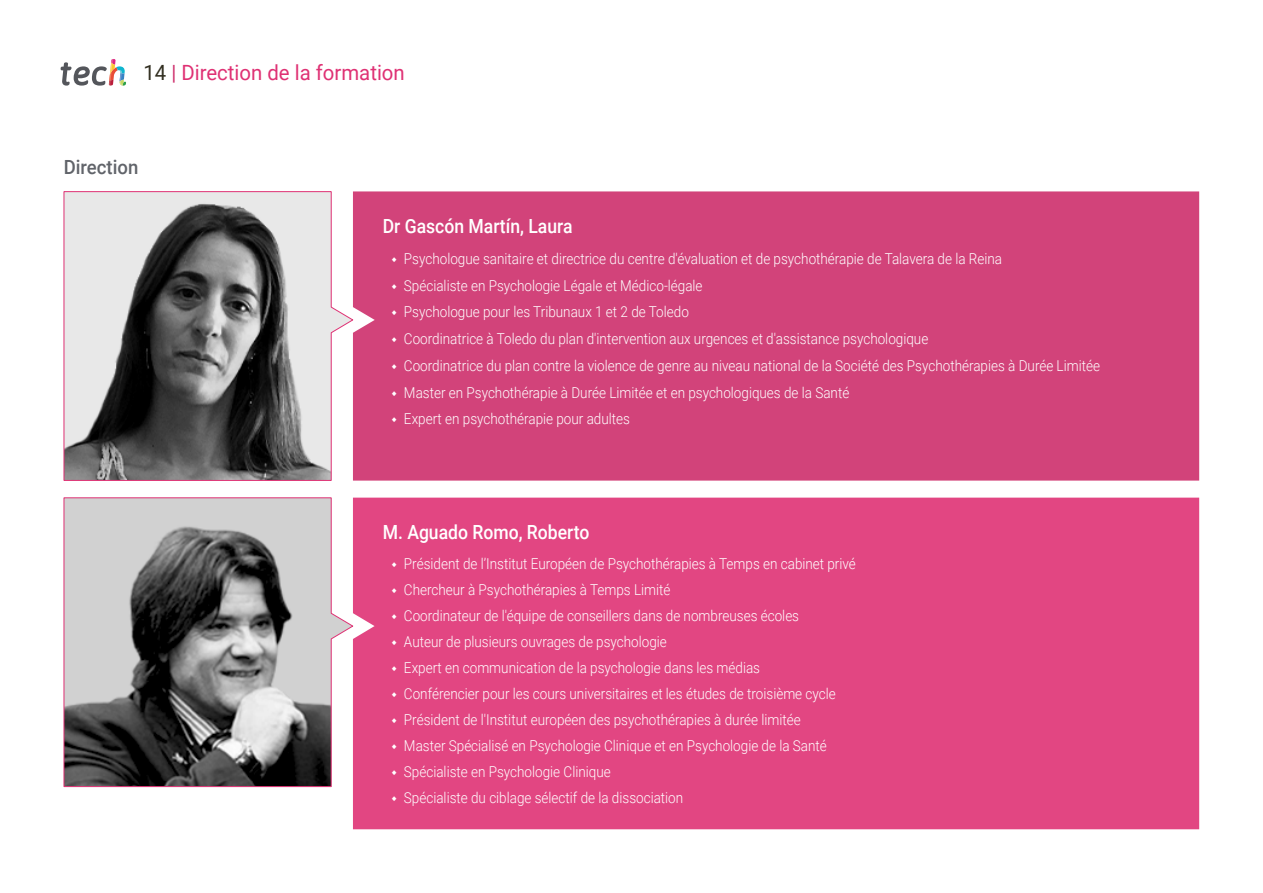
<style>
.page{position:relative;width:1263px;height:893px;background:#fff}
.page>*{position:absolute;margin:0;border:0;box-sizing:border-box;transform-origin:0 0}
.t1{font:21px "Roboto";color:#df3174}
.t2{font:500 19.5px "Roboto";color:#fff;scale:.9 1}
.t3{font:500 19.5px "Roboto";color:#61646a;scale:.95 1}
.t4{font:300 15px/26px "Roboto";color:#fff;scale:.9 1}
.s1{color:#312e20}
.s2{color:#ce2e6b}
</style>
<div class="page">
<svg style="left:64px;top:497px;width:289px;height:290px;background:#908e8f"></svg>
<div style="left:353px;top:191px;width:846px;height:290px;background:#d2437a"></div>
<div style="left:353px;top:498px;width:846px;height:331px;background:#e24682"></div>
<svg style="left:64px;top:191px;width:289px;height:290px;background:#939191"></svg>
<svg style="left:61px;top:59px;width:65px;height:27px"></svg>
<svg style="left:392px;top:257px;width:5px;height:5px"></svg>
<svg style="left:392px;top:284px;width:5px;height:5px"></svg>
<svg style="left:392px;top:310px;width:5px;height:5px"></svg>
<svg style="left:392px;top:337px;width:5px;height:5px"></svg>
<svg style="left:392px;top:364px;width:5px;height:5px"></svg>
<svg style="left:392px;top:391px;width:5px;height:5px"></svg>
<svg style="left:392px;top:417px;width:5px;height:5px"></svg>
<svg style="left:392px;top:562px;width:5px;height:5px"></svg>
<svg style="left:392px;top:588px;width:5px;height:5px"></svg>
<svg style="left:392px;top:614px;width:5px;height:5px"></svg>
<svg style="left:392px;top:640px;width:5px;height:5px"></svg>
<svg style="left:392px;top:666px;width:5px;height:5px"></svg>
<svg style="left:392px;top:692px;width:5px;height:5px"></svg>
<svg style="left:392px;top:718px;width:5px;height:5px"></svg>
<svg style="left:392px;top:744px;width:5px;height:5px"></svg>
<svg style="left:392px;top:770px;width:5px;height:5px"></svg>
<svg style="left:392px;top:796px;width:5px;height:5px"></svg>
<h1 class="t1" style="left:144px;top:57px;width:263px"><span class="s1">14</span> <span class="s2">|</span> Direction de la formation</h1>
<h2 class="t3" style="left:64px;top:154px;width:80px">Direction</h2>
<h2 class="t2" style="left:383px;top:212px;width:212px">Dr Gascón Martín, Laura</h2>
<p class="t4" style="left:404px;top:244px;width:775px;line-height:26.7px">Psychologue sanitaire et directrice du centre d'évaluation et de psychothérapie de Talavera de la Reina<br>Spécialiste en Psychologie Légale et Médico-légale<br>Psychologue pour les Tribunaux 1 et 2 de Toledo<br>Coordinatrice à Toledo du plan d'intervention aux urgences et d'assistance psychologique<br>Coordinatrice du plan contre la violence de genre au niveau national de la Société des Psychothérapies à Durée Limitée Master en Psychothérapie à Durée Limitée et en psychologiques de la Santé<br>Expert en psychothérapie pour adultes</p>
<h2 class="t2" style="left:383px;top:518px;width:231px">M. Aguado Romo, Roberto</h2>
<p class="t4" style="left:404px;top:550px;width:504px">Président de l’Institut Européen de Psychothérapies à Temps en cabinet privé Chercheur à Psychothérapies à Temps Limité<br>Coordinateur de l'équipe de conseillers dans de nombreuses écoles<br>Auteur de plusieurs ouvrages de psychologie<br>Expert en communication de la psychologie dans les médias<br>Conférencier pour les cours universitaires et les études de troisième cycle Président de l'Institut européen des psychothérapies à durée limitée<br>Master Spécialisé en Psychologie Clinique et en Psychologie de la Santé Spécialiste en Psychologie Clinique<br>Spécialiste du ciblage sélectif de la dissociation</p>
</div>
